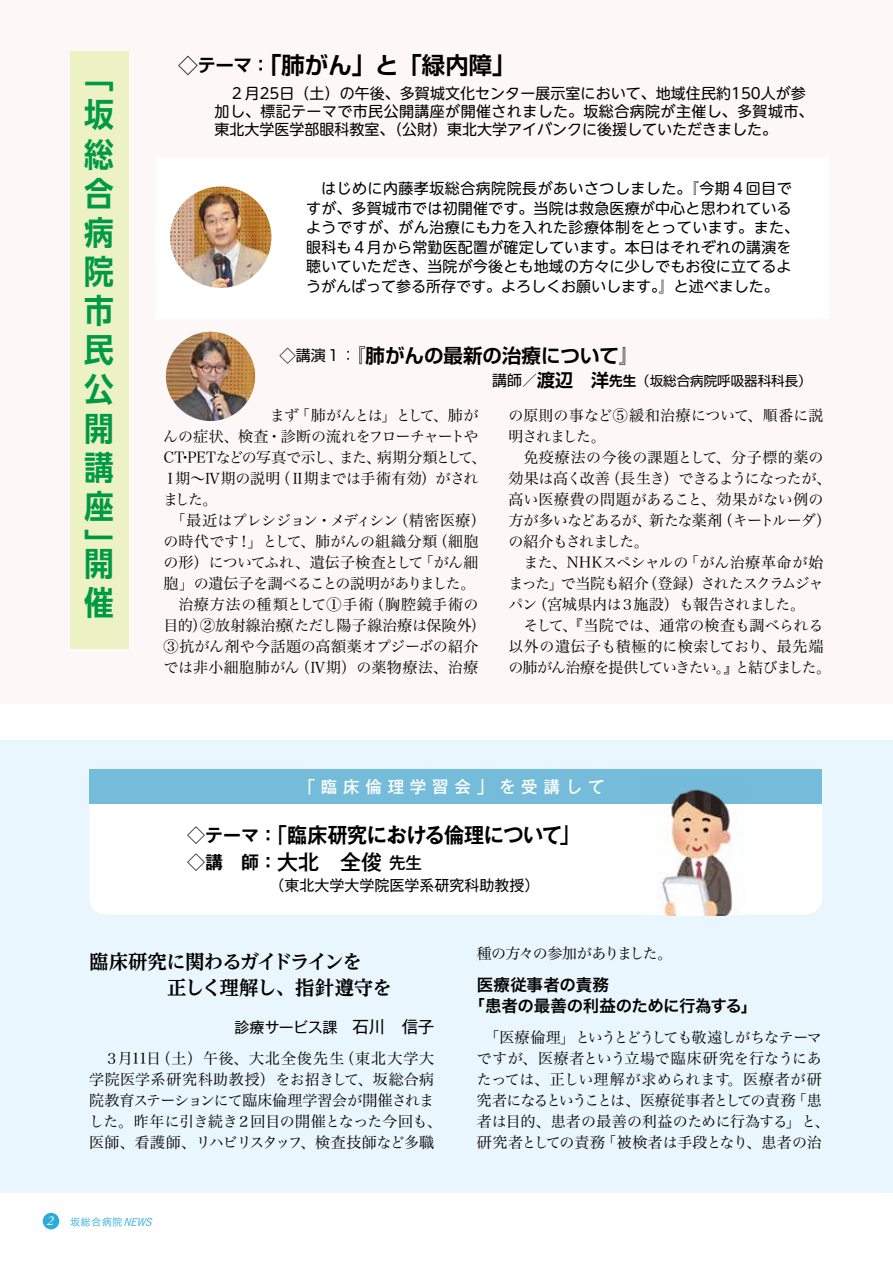
<style>
.page{position:relative;width:893px;height:1263px;background:#fff}
.page>*{position:absolute;margin:0;border:0;box-sizing:border-box;transform-origin:0 0}
.t1{font:33px/39.2px "UD Shin Go C Oniz Pr 6 De B";color:#094;text-align:justify}
.t2{font:700 23.4px "Shin Go Pro De";color:#000}
.t3{font:700 21px "Gothic MB101 Pro De";letter-spacing:-.02em;color:#000;scale:.96 1}
.t4{font:700 19.5px/25.5px "UD Reimin Pro";letter-spacing:-.05em;color:#000}
.t5{font:700 19.5px "Shin Go Pro De";color:#000}
.t6{font:700 18px "Gothic MB101 Pro De";color:#000}
.t7{font:16.5px/21px "Hira Kaku Pro W6";letter-spacing:-.015em;color:#000}
.t8{font:500 16.5px "Gothic MB101 Pro";letter-spacing:.35em;color:#fff}
.t9{font:15px/21px "Hira Min Pro W3";letter-spacing:-.015em;color:#000;text-align:center}
.t10{font:15px/19.5px "UD Shin M Go Pr 6";letter-spacing:.01em;color:#000}
.t11{font:15px/18px "UD Shin M Go Pro";letter-spacing:.005em;color:#000}
.t12{font:15px "Hira Min Pro W3";letter-spacing:-.035em;color:#000}
.t13{font:15px "Gothic MB101 Pro";color:#000}
.t14{font:15px "Hira Min Pro W3";letter-spacing:-.07em;color:#000}
.t15{font:15px "Hira Min Pro W3";letter-spacing:.01em;color:#000}
.t16{font:15px "Hira Min Pro W3";letter-spacing:-.045em;color:#000}
.t17{font:15px "Hira Min Pro W3";letter-spacing:-.04em;color:#000}
.t18{font:15px "Hira Min Pro W3";letter-spacing:.015em;color:#000}
.t19{font:15px "Hira Min Pro W3";letter-spacing:.03em;color:#000}
.t20{font:15px "Hira Min Pro W3";letter-spacing:.04em;color:#000}
.t21{font:13.5px "Shin Go Pro";color:#000}
.t22{font:10.5px "Koburina Go Std W3";color:#2badd7}
.s1{font-size:19.8px}
.s2{font-size:18px}
.s3{font-family:"Shin Go Pro";font-weight:400;font-size:16.5px}
.s4{font-family:"Shin Go Pro";font-weight:400;font-size:15px}
.s5{font-size:15px}
.s6{font-family:"Shin Go Pro De";font-weight:700;font-size:18px}
.s7{font-family:"Shin Go Pro De";font-weight:700}
.s8{font-family:"Gothic MB101 Pro";font-weight:500;font-size:21px}
.s9{font-family:"Gothic MB101 Pro";font-weight:500;font-size:16.5px}
.s10{font-size:16.5px}
.s11{font-family:"Adobe Garamond Pro";font-style:italic;font-size:13.5px;color:#fff}
.s12{font-style:italic}
</style>
<div class="page">
<div style="left:0;top:740px;width:893px;height:453px;background:#eaf6fd"></div>
<svg style="left:89px;top:803px;width:733px;height:111px"></svg>
<div style="left:89px;top:769px;width:733px;height:34px;background:#74bcda"></div>
<img style="left:642px;top:789px;width:104px;height:127px">
<div style="left:43px;top:1213px;width:16px;height:16px;background:#2badd7;border-radius:50%"></div>
<div style="left:70px;top:51px;width:58px;height:597px;background:#edf2c5"></div>
<img style="left:168px;top:184px;width:106px;height:106px;border-radius:53px">
<div style="left:166px;top:182px;width:110px;height:110px;border:4px solid #fff;border-radius:50%"></div>
<img style="left:166px;top:332px;width:89px;height:89px;border-radius:45px">
<h1 class="t1" style="left:84px;top:55px;width:31px">「坂総合病院市民公開講座」</h1>
<h1 class="t1" style="left:84px;top:542px;width:30px">開催</h1>
<h2 class="t2" style="left:178px;top:46px;width:339px"><span class="s1">◇</span><span class="s2">テーマ：</span>「肺がん」と「緑内障」</h2>
<p class="t11" style="left:215px;top:84px;width:600px;text-indent:15px">２月25日（土）の午後、多賀城文化センター展示室において、地域住民約150人が参加し、標記テーマで市民公開講座が開催されました。坂総合病院が主催し、多賀城市、東北大学医学部眼科教室、（公財）東北大学アイバンクに後援していただきました。</p>
<p class="t10" style="left:306px;top:178px;width:495px;text-indent:15px">はじめに内藤孝坂総合病院院長があいさつしました。『今期４回目ですが、多賀城市では初開催です。当院は救急医療が中心と思われているようですが、がん治療にも力を入れた診療体制をとっています。また、眼科も４月から常勤医配置が確定しています。本日はそれぞれの講演を聴いていただき、当院が今後とも地域の方々に少しでもお役に立てるようがんばって参る所存です。よろしくお願いします。』と述べました。</p>
<h3 class="t5" style="left:279px;top:340px;width:361px"><span class="s3">◇</span><span class="s4">講演１：</span>『肺がんの最新の治療について』</h3>
<p class="t21" style="left:492px;top:369px;width:321px"><span class="s5">講師／</span><span class="s6">渡辺　洋</span><span class="s7">先生</span>（坂総合病院呼吸器科科長）</p>
<p class="t14" style="left:270px;top:402px;width:210px">まず「肺がんとは」として、肺が</p>
<p class="t12" style="left:163px;top:423px;width:317px">んの症状、検査・診断の流れをフローチャートや</p>
<p class="t9" style="left:163px;top:445px;width:324px">CT・PETなどの写真で示し、また、病期分類として、</p>
<p class="t12" style="left:163px;top:465px;width:317px">Ⅰ期～Ⅳ期の説明（Ⅱ期までは手術有効）がされ</p>
<p class="t9" style="left:163px;top:487px;width:56px">ました。</p>
<p class="t9" style="left:171px;top:508px;width:317px">「最近はプレシジョン・メディシン（精密医療）</p>
<p class="t15" style="left:163px;top:528px;width:316px">の時代です！」として、肺がんの組織分類（細胞</p>
<p class="t16" style="left:163px;top:549px;width:317px">の形）についてふれ、遺伝子検査として「がん細</p>
<p class="t17" style="left:163px;top:570px;width:314px">胞」の遺伝子を調べることの説明がありました。</p>
<p class="t20" style="left:178px;top:591px;width:302px">治療方法の種類として①手術（胸腔鏡手術の</p>
<p class="t9" style="left:163px;top:613px;width:324px">目的）②放射線治療（ただし陽子線治療は保険外）</p>
<p class="t18" style="left:163px;top:633px;width:316px">③抗がん剤や今話題の高額薬オプジーボの紹介</p>
<p class="t19" style="left:163px;top:654px;width:316px">では非小細胞肺がん（Ⅳ期）の薬物療法、治療</p>
<p class="t9" style="left:508px;top:403px;width:317px;text-align:left">の原則の事など⑤緩和治療について、順番に説明されました。</p>
<p class="t9" style="left:508px;top:445px;width:324px;text-align:left;text-indent:15px">免疫療法の今後の課題として、分子標的薬の効果は高く改善（長生き）できるようになったが、高い医療費の問題があること、効果がない例の方が多いなどあるが、新たな薬剤（キートルーダ）の紹介もされました。</p>
<p class="t9" style="left:508px;top:550px;width:317px;text-align:justify;text-indent:15px">また、NHKスペシャルの「がん治療革命が始まった」で当院も紹介（登録）されたスクラムジャパン（宮城県内は３施設）も報告されました。</p>
<p class="t9" style="left:508px;top:613px;width:324px">そして、『当院では、通常の検査も調べられる<br>以外の遺伝子も積極的に検索しており、最先端の肺がん治療を提供していきたい。』と結びました。</p>
<p class="t8" style="left:299px;top:773px;width:307px">「臨床倫理学習会」を受講して</p>
<h3 class="t3" style="left:187px;top:818px;width:411px"><span class="s2">◇テーマ：</span>「臨床研究における倫理について」</h3>
<p class="t6" style="left:187px;top:847px;width:236px">◇講　師：<span class="s8">大北　全俊</span> <span class="s9">先生</span></p>
<p class="t13" style="left:187px;top:872px;width:354px">　　　　　　（東北大学大学院医学系研究科助教授）</p>
<h3 class="t4" style="left:89px;top:949px;width:304px">臨床研究に関わるガイドラインを<br>　　　　正しく理解し、指針遵守を</h3>
<p class="t13" style="left:234px;top:1014px;width:201px">診療サービス課 <span class="s10">石川　信子</span></p>
<p class="t9" style="left:89px;top:1046px;width:354px">３月11日（土）午後、大北全俊先生（東北大学大<br>学院医学系研究科助教授）をお招きして、坂総合病院教育ステーションにて臨床倫理学習会が開催されました。昨年に引き続き２回目の開催となった今回も、医師、看護師、リハビリスタッフ、検査技師など多職</p>
<p class="t22" style="left:47px;top:1214px;width:110px"><span class="s11">2</span> 坂総合病院<span class="s12">NEWS</span></p>
<p class="t14" style="left:477px;top:941px;width:197px">種の方々の参加がありました。</p>
<p class="t7" style="left:469px;top:974px;width:290px;text-indent:8px">医療従事者の責務<br>「患者の最善の利益のために行為する」</p>
<p class="t9" style="left:477px;top:1025px;width:354px">「医療倫理」というとどうしても敬遠しがちなテーマですが、医療者という立場で臨床研究を行なうにあたっては、正しい理解が求められます。医療者が研究者になるということは、医療従事者としての責務「患者は目的、患者の最善の利益のために行為する」と、研究者としての責務「被検者は手段となり、患者の治</p>
</div>
